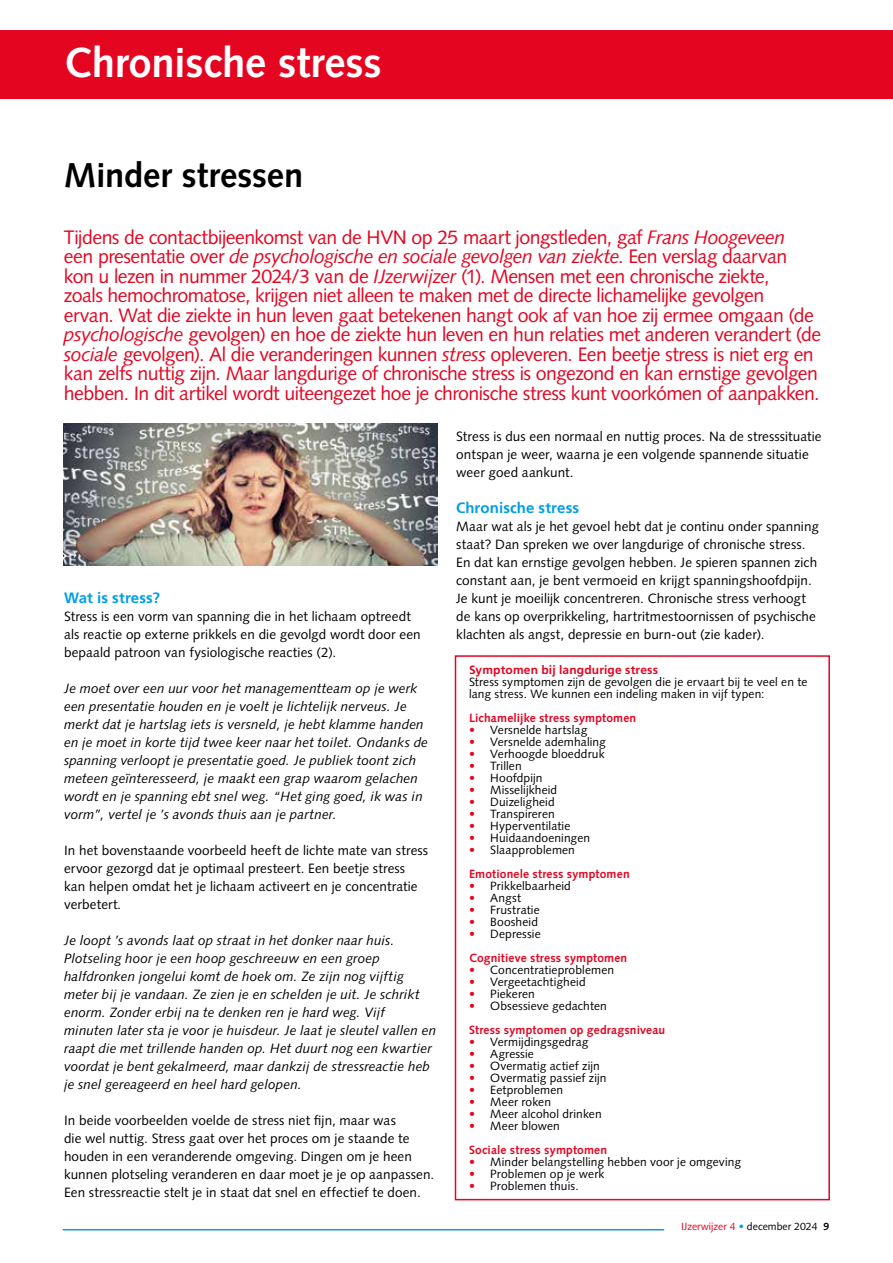
<style>
.page{position:relative;width:893px;height:1263px;background:#fff}
.page>*{position:absolute;margin:0;border:0;box-sizing:border-box;transform-origin:0 0}
.t1{font:700 42px "Syntax LT Std";letter-spacing:-.005em;color:#fff}
.t2{font:700 34.5px "Syntax LT Std";letter-spacing:-.005em;color:#000}
.t3{font:19.5px/19.5px "Syntax LT Std";letter-spacing:-.03em;color:#e40521}
.t4{font:700 15px "Frutiger LT Std";letter-spacing:.005em;color:#009fe3}
.t5{font:13.5px/18px "Syntax LT Std";letter-spacing:.005em;color:#000}
.t6{font:italic 13.5px/18px "Syntax LT Std";letter-spacing:.005em;color:#000}
.t7{font:12px/12px "Syntax LT Std";letter-spacing:.01em;color:#000}
.t8{font:700 12px/24px "Syntax LT Std";letter-spacing:.015em;color:#e40521}
.t9{font:700 12px "Frutiger LT Std";letter-spacing:.015em;color:#e40521}
.t10{font:10.5px "Syntax LT Std";color:#e40521}
.s1{font-style:italic}
.s2{font-weight:700;color:#e40521}
.s3{font-weight:400;color:#000}
.s4{color:#009fe3}
.s5{color:#000}
.s6{font-weight:700;color:#000}
</style>
<div class="page">
<div style="left:0;top:30px;width:893px;height:68px;background:#e40521"></div>
<hr style="left:63px;top:1229px;width:601px;height:1px;background:#009fe3">
<div style="left:455px;top:655px;width:375px;height:545px;border:2px solid #e40521"></div>
<img style="left:64px;top:423px;width:373px;height:143px">
<h1 class="t1" style="left:64px;top:38px;width:319px">Chronische stress</h1>
<h2 class="t2" style="left:64px;top:155px;width:241px">Minder stressen</h2>
<p class="t3" style="left:64px;top:227px;width:759px">Tijdens de contactbijeenkomst van de HVN op 25 maart jongstleden, gaf <span class="s1">Frans Hoogeveen<br></span>een presentatie over <span class="s1">de psychologische en sociale gevolgen van ziekte</span>. Een verslag daarvan kon u lezen in nummer 2024/3 van de <span class="s1">IJzerwijzer</span> (1). Mensen met een chronische ziekte,<br>zoals hemochromatose, krijgen niet alleen te maken met de directe lichamelijke gevolgen<br>ervan. Wat die ziekte in hun leven gaat betekenen hangt ook af van hoe zij ermee omgaan (de <span class="s1">psychologische</span> gevolgen) en hoe de ziekte hun leven en hun relaties met anderen verandert (de <span class="s1">sociale</span> gevolgen). Al die veranderingen kunnen <span class="s1">stress</span> opleveren. Een beetje stress is niet erg en kan zelfs nuttig zijn. Maar langdurige of chronische stress is ongezond en kan ernstige gevolgen hebben. In dit artikel wordt uiteengezet hoe je chronische stress kunt voorkómen of aanpakken.</p>
<p class="t4" style="left:64px;top:589px;width:97px">Wat is stress?</p>
<p class="t5" style="left:64px;top:607px;width:358px">Stress is een vorm van spanning die in het lichaam optreedt als reactie op externe prikkels en die gevolgd wordt door een bepaald patroon van fysiologische reacties (2).</p>
<p class="t6" style="left:64px;top:679px;width:365px">Je moet over een uur voor het managementteam op je werk een presentatie houden en je voelt je lichtelijk nerveus. Je merkt dat je hartslag iets is versneld, je hebt klamme handen en je moet in korte tijd twee keer naar het toilet. Ondanks de spanning verloopt je presentatie goed. Je publiek toont zich meteen geïnteresseerd, je maakt een grap waarom gelachen wordt en je spanning ebt snel weg. “Het ging goed, ik was in vorm”, vertel je ’s avonds thuis aan je partner.</p>
<p class="t5" style="left:64px;top:841px;width:366px">In het bovenstaande voorbeeld heeft de lichte mate van stress ervoor gezorgd dat je optimaal presteert. Een beetje stress kan helpen omdat het je lichaam activeert en je concentratie verbetert<span class="s1">.</span></p>
<p class="t6" style="left:64px;top:931px;width:374px">Je loopt ’s avonds laat op straat in het donker naar huis.<br>Plotseling hoor je een hoop geschreeuw en een groep halfdronken jongelui komt de hoek om. Ze zijn nog vijftig meter bij je vandaan. Ze zien je en schelden je uit. Je schrikt enorm. Zonder erbij na te denken ren je hard weg. Vijf minuten later sta je voor je huisdeur. Je laat je sleutel vallen en raapt die met trillende handen op. Het duurt nog een kwartier voordat je bent gekalmeerd, maar dankzij de stressreactie heb je snel gereageerd en heel hard gelopen.</p>
<p class="t5" style="left:64px;top:1111px;width:372px">In beide voorbeelden voelde de stress niet fijn, maar was<br>die wel nuttig. Stress gaat over het proces om je staande te houden in een veranderende omgeving. Dingen om je heen kunnen plotseling veranderen en daar moet je je op aanpassen.<br>Een stressreactie stelt je in staat dat snel en effectief te doen.</p>
<p class="t5" style="left:456px;top:427px;width:367px">Stress is dus een normaal en nuttig proces. Na de stresssituatie ontspan je weer, waarna je een volgende spannende situatie weer goed aankunt.</p>
<p class="t4" style="left:456px;top:499px;width:124px">Chronische stress</p>
<p class="t5" style="left:456px;top:517px;width:364px">Maar wat als je het gevoel hebt dat je continu onder spanning staat? Dan spreken we over langdurige of chronische stress.<br>En dat kan ernstige gevolgen hebben. Je spieren spannen zich constant aan, je bent vermoeid en krijgt spanningshoofdpijn.<br>Je kunt je moeilijk concentreren. Chronische stress verhoogt de kans op overprikkeling, hartritmestoornissen of psychische klachten als angst, depressie en burn-out (zie kader).</p>
<p class="t9" style="left:469px;top:663px;width:191px">Symptomen bij langdurige stress</p>
<p class="t7" style="left:469px;top:676px;width:340px">Stress symptomen zijn de gevolgen die je ervaart bij te veel en te lang stress. We kunnen een indeling maken in vijf typen:</p>
<p class="t8" style="left:469px;top:706px;width:169px">Lichamelijke stress symptomen</p>
<p class="t7" style="left:469px;top:724px;width:120px"><span class="s2">•</span> Versnelde hartslag</p>
<p class="t7" style="left:469px;top:736px;width:138px"><span class="s2">•</span> Versnelde ademhaling</p>
<p class="t7" style="left:469px;top:748px;width:137px"><span class="s2">•</span> Verhoogde bloeddruk</p>
<p class="t7" style="left:469px;top:760px;width:54px"><span class="s2">•</span> Trillen</p>
<p class="t7" style="left:469px;top:772px;width:75px"><span class="s2">•</span> Hoofdpijn</p>
<p class="t7" style="left:469px;top:784px;width:90px"><span class="s2">•</span> Misselijkheid</p>
<p class="t7" style="left:469px;top:796px;width:87px"><span class="s2">•</span> Duizeligheid</p>
<p class="t7" style="left:469px;top:808px;width:87px"><span class="s2">•</span> Transpireren</p>
<p class="t7" style="left:469px;top:820px;width:103px"><span class="s2">•</span> Hyperventilatie</p>
<p class="t7" style="left:469px;top:832px;width:123px"><span class="s2">•</span> Huidaandoeningen</p>
<p class="t8" style="left:469px;top:838px;width:162px">• <span class="s3">Slaapproblemen<br></span>Emotionele stress symptomen</p>
<p class="t7" style="left:469px;top:880px;width:103px"><span class="s2">•</span> Prikkelbaarheid</p>
<p class="t7" style="left:469px;top:892px;width:54px"><span class="s2">•</span> Angst</p>
<p class="t7" style="left:469px;top:904px;width:72px"><span class="s2">•</span> Frustratie</p>
<p class="t7" style="left:469px;top:916px;width:71px"><span class="s2">•</span> Boosheid</p>
<p class="t8" style="left:469px;top:922px;width:160px">• <span class="s3">Depressie<br></span>Cognitieve stress symptomen</p>
<p class="t7" style="left:469px;top:964px;width:147px"><span class="s2">•</span> Concentratieproblemen</p>
<p class="t7" style="left:469px;top:976px;width:118px"><span class="s2">•</span> Vergeetachtigheid</p>
<p class="t7" style="left:469px;top:988px;width:67px"><span class="s2">•</span> Piekeren</p>
<p class="t8" style="left:469px;top:994px;width:198px">• <span class="s3">Obsessieve gedachten<br></span>Stress symptomen op gedragsniveau</p>
<p class="t7" style="left:469px;top:1036px;width:121px"><span class="s2">•</span> Vermijdingsgedrag</p>
<p class="t7" style="left:469px;top:1048px;width:66px"><span class="s2">•</span> Agressie</p>
<p class="t7" style="left:469px;top:1060px;width:132px"><span class="s2">•</span> Overmatig actief zijn</p>
<p class="t7" style="left:469px;top:1072px;width:139px"><span class="s2">•</span> Overmatig passief zijn</p>
<p class="t7" style="left:469px;top:1084px;width:96px"><span class="s2">•</span> Eetproblemen</p>
<p class="t7" style="left:469px;top:1096px;width:84px"><span class="s2">•</span> Meer roken</p>
<p class="t7" style="left:469px;top:1108px;width:134px"><span class="s2">•</span> Meer alcohol drinken</p>
<p class="t8" style="left:469px;top:1114px;width:140px">• <span class="s3">Meer blowen<br></span>Sociale stress symptomen</p>
<p class="t7" style="left:469px;top:1156px;width:274px"><span class="s2">•</span> Minder belangstelling hebben voor je omgeving</p>
<p class="t7" style="left:469px;top:1168px;width:137px"><span class="s2">•</span> Problemen op je werk</p>
<p class="t7" style="left:469px;top:1180px;width:111px"><span class="s2">•</span> Problemen thuis.</p>
<p class="t10" style="left:681px;top:1220px;width:150px">IJzerwijzer 4 <span class="s4">•</span> <span class="s5">december 2024</span> <span class="s6">9</span></p>
</div>
